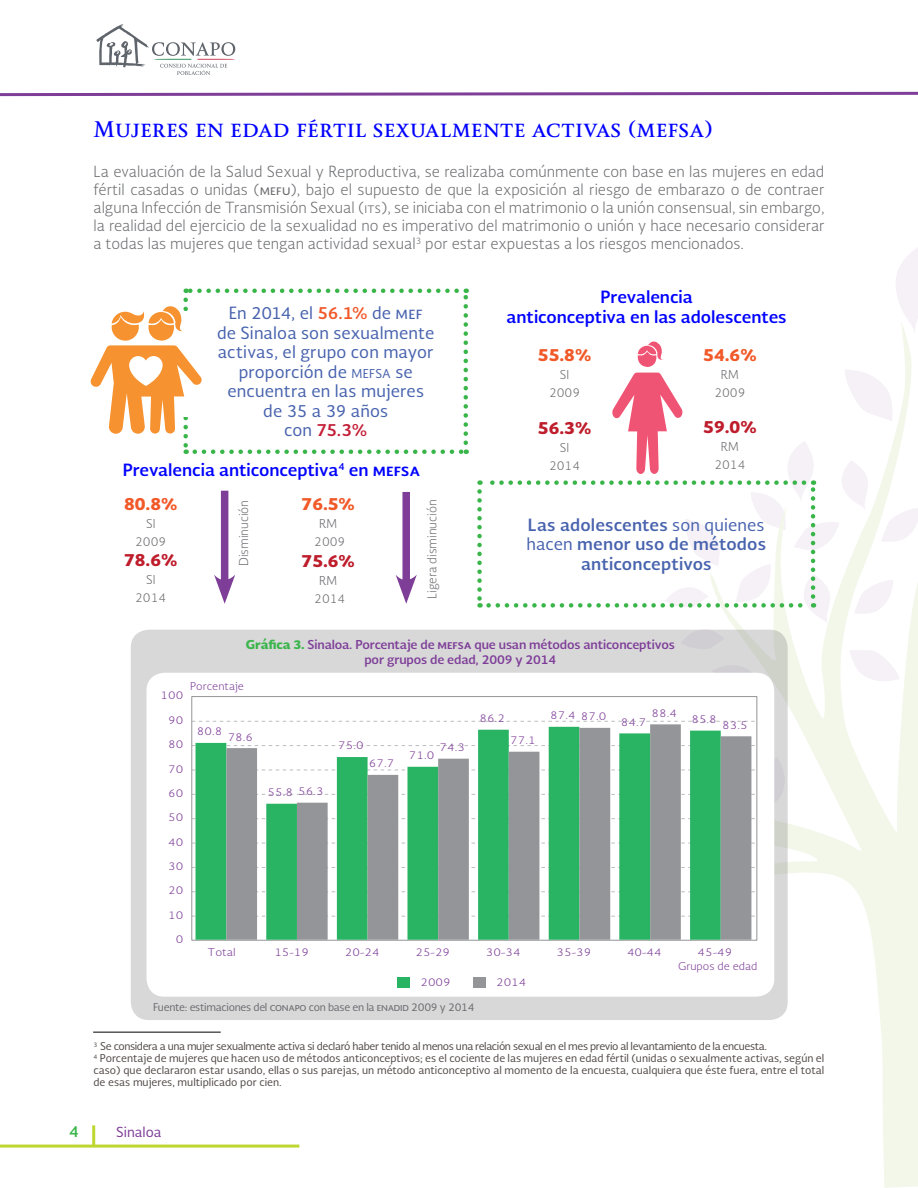
<style>
.page{position:relative;width:918px;height:1188px;background:#fff}
.page>*{position:absolute;margin:0;border:0;box-sizing:border-box;transform-origin:0 0}
.t1{font:700 21px "Soberana Titular";color:#00f}
.t2{font:16.5px/19.5px "Soberana Sans";letter-spacing:.01em;color:#4863ae;text-align:center}
.t3{font:700 16.5px/19.5px "Soberana Sans";color:#00f;text-align:center}
.t4{font:700 16.5px/19.5px "Soberana Sans";letter-spacing:.01em;color:#4863ae}
.t5{font:900 16.5px "Soberana Sans";color:#be1d2c}
.t6{font:900 16.5px "Soberana Sans";color:#f15929}
.t7{font:300 15px/18px "Soberana Sans";color:#6c6d70;text-align:justify}
.t8{font:700 15px "Soberana Sans";color:#3ab54a}
.t9{font:13.5px "Soberana Sans";color:#7e3e98}
.t10{font:700 12px/15px "Soberana Sans";letter-spacing:-.01em;color:#7e3e98;text-align:center}
.t11{font:300 12px/18px "Soberana Sans";color:#6c6d70;text-align:center}
.t12{font:10.5px/12px "Soberana Sans";color:#524a47}
.t13{font:300 10.5px "Soberana Sans";color:#7e3e98;scale:1.11 1}
.t14{font:10.5px "Soberana Sans";letter-spacing:-.025em;color:#6c6d70}
.t15{font:300 10.5px "Soberana Sans";color:#7e3e98;scale:1.06 1}
.s1{font-weight:400;font-size:13.5px}
.s2{font-size:13.5px}
.s3{font-weight:700;color:#f15929}
.s4{font-size:12px}
.s5{font-weight:700;color:#c41f38}
.s6{font-weight:400}
.s7{font-weight:900;color:#3ab54a}
</style>
<div class="page">
<svg style="left:0;top:91px;width:918px;height:6px"></svg>
<svg style="left:96px;top:24px;width:140px;height:51px"></svg>
<hr style="left:92px;top:1125px;width:3px;height:21px;background:#bed630">
<hr style="left:0;top:1145px;width:299px;height:3px;background:#bed630">
<svg style="left:774px;top:692px;width:144px;height:496px"></svg>
<div style="left:221px;top:491px;width:7px;height:96px;background:#7e3e98"></div>
<svg style="left:214px;top:575px;width:21px;height:29px"></svg>
<div style="left:402px;top:492px;width:8px;height:95px;background:#7e3e98"></div>
<svg style="left:396px;top:575px;width:21px;height:29px"></svg>
<svg style="left:477px;top:248px;width:441px;height:444px"></svg>
<svg style="left:90px;top:289px;width:378px;height:165px"></svg>
<div style="left:131px;top:630px;width:657px;height:390px;background:#d8d8d9;border-radius:18px"></div>
<div style="left:147px;top:673px;width:627px;height:324px;background:#fff;border-radius:18px"></div>
<svg style="left:193px;top:708px;width:591px;height:103px"></svg>
<div style="left:398px;top:977px;width:12px;height:11px;background:#29b464"></div>
<div style="left:473px;top:977px;width:12px;height:11px;background:#939598"></div>
<svg style="left:196px;top:727px;width:30px;height:213px;background:#39b96f"></svg>
<svg style="left:226px;top:724px;width:525px;height:216px"></svg>
<hr style="left:93px;top:1032px;width:128px;height:1px;background:#000">
<h1 class="t1" style="left:94px;top:116px;width:621px">Mujeres en edad fértil sexualmente activas (mefsa)</h1>
<p class="t7" style="left:94px;top:162px;width:732px">La evaluación de la Salud Sexual y Reproductiva, se realizaba comúnmente con base en las mujeres en edad fértil casadas o unidas (<span class="s1">mefu</span>), bajo el supuesto de que la exposición al riesgo de embarazo o de contraer alguna Infección de Transmisión Sexual (<span class="s2">its</span>), se iniciaba con el matrimonio o la unión consensual, sin embargo, la realidad del ejercicio de la sexualidad no es imperativo del matrimonio o unión y hace necesario considerar a todas las mujeres que tengan actividad sexual<sup>3</sup> por estar expuestas a los riesgos mencionados.</p>
<p class="t2" style="left:217px;top:303px;width:219px">En 2014, el <span class="s3">56.1%</span> de mef<br>de Sinaloa son sexualmente activas, el grupo con mayor proporción de <span class="s4">MEFSA</span> se encuentra en las mujeres de 35 a 39 años<br>con <span class="s5">75.3%</span></p>
<p class="t3" style="left:123px;top:459px;width:299px">Prevalencia anticonceptiva<sup>4</sup> en mefsa</p>
<p class="t3" style="left:507px;top:287px;width:281px">Prevalencia<br>anticonceptiva en las adolescentes</p>
<p class="t6" style="left:538px;top:343px;width:55px">55.8%</p>
<p class="t11" style="left:549px;top:365px;width:33px">SI<br>2009</p>
<p class="t5" style="left:538px;top:416px;width:55px">56.3%</p>
<p class="t11" style="left:549px;top:438px;width:33px">SI<br>2014</p>
<p class="t6" style="left:703px;top:343px;width:55px">54.6%</p>
<p class="t11" style="left:714px;top:365px;width:33px">RM<br>2009</p>
<p class="t5" style="left:703px;top:415px;width:55px">59.0%</p>
<p class="t11" style="left:714px;top:437px;width:33px">RM<br>2014</p>
<p class="t6" style="left:124px;top:492px;width:55px">80.8%</p>
<p class="t11" style="left:135px;top:514px;width:33px">SI<br>2009</p>
<p class="t6" style="left:302px;top:492px;width:55px">76.5%</p>
<p class="t11" style="left:314px;top:514px;width:33px">RM<br>2009</p>
<p class="t11" style="left:235px;top:566px;width:68px;rotate:-90deg">Disminución</p>
<p class="t11" style="left:423px;top:599px;width:101px;rotate:-90deg">Ligera disminución</p>
<p class="t4" style="left:527px;top:514px;width:241px">Las adolescentes <span class="s6">son quienes hacen</span> menor uso de métodos</p>
<p class="t5" style="left:124px;top:548px;width:55px">78.6%</p>
<p class="t4" style="left:581px;top:553px;width:132px">anticonceptivos</p>
<p class="t11" style="left:135px;top:570px;width:33px">SI<br>2014</p>
<p class="t5" style="left:302px;top:549px;width:55px">75.6%</p>
<p class="t11" style="left:314px;top:571px;width:33px">RM<br>2014</p>
<p class="t13" style="left:161px;top:689px;width:22px">100</p>
<p class="t13" style="left:168px;top:713px;width:15px">90</p>
<p class="t13" style="left:168px;top:737px;width:15px">80</p>
<p class="t13" style="left:168px;top:762px;width:15px">70</p>
<p class="t13" style="left:168px;top:786px;width:15px">60</p>
<p class="t13" style="left:168px;top:811px;width:15px">50</p>
<p class="t13" style="left:168px;top:835px;width:15px">40</p>
<p class="t13" style="left:168px;top:859px;width:15px">30</p>
<p class="t13" style="left:168px;top:884px;width:15px">20</p>
<p class="t13" style="left:168px;top:908px;width:15px">10</p>
<p class="t13" style="left:176px;top:932px;width:8px">0</p>
<p class="t10" style="left:246px;top:636px;width:430px"><span class="s7">Gráfica 3.</span> Sinaloa. Porcentaje de mefsa que usan métodos anticonceptivos por grupos de edad, 2009 y 2014</p>
<p class="t15" style="left:190px;top:679px;width:52px">Porcentaje</p>
<p class="t13" style="left:197px;top:725px;width:24px">80.8</p>
<p class="t13" style="left:228px;top:730px;width:24px">78.6</p>
<p class="t13" style="left:298px;top:784px;width:24px">56.3</p>
<p class="t13" style="left:268px;top:786px;width:24px">55.8</p>
<p class="t13" style="left:338px;top:739px;width:24px">75.0</p>
<p class="t13" style="left:369px;top:757px;width:24px">67.7</p>
<p class="t13" style="left:440px;top:740px;width:24px">74.3</p>
<p class="t13" style="left:409px;top:749px;width:24px">71.0</p>
<p class="t13" style="left:581px;top:710px;width:24px">87.0</p>
<p class="t13" style="left:651px;top:706px;width:24px">88.4</p>
<p class="t13" style="left:480px;top:711px;width:24px">86.2</p>
<p class="t13" style="left:550px;top:709px;width:24px">87.4</p>
<p class="t13" style="left:621px;top:715px;width:24px">84.7</p>
<p class="t13" style="left:691px;top:712px;width:24px">85.8</p>
<p class="t13" style="left:722px;top:718px;width:24px">83.5</p>
<p class="t13" style="left:510px;top:734px;width:24px">77.1</p>
<p class="t13" style="left:208px;top:945px;width:27px">Total</p>
<p class="t13" style="left:274px;top:945px;width:33px">15-19</p>
<p class="t13" style="left:345px;top:945px;width:33px">20-24</p>
<p class="t13" style="left:415px;top:945px;width:33px">25-29</p>
<p class="t13" style="left:486px;top:945px;width:33px">30-34</p>
<p class="t13" style="left:557px;top:945px;width:33px">35-39</p>
<p class="t13" style="left:627px;top:945px;width:33px">40-44</p>
<p class="t13" style="left:698px;top:945px;width:33px">45-49</p>
<p class="t13" style="left:420px;top:975px;width:29px">2009</p>
<p class="t13" style="left:496px;top:975px;width:29px">2014</p>
<p class="t15" style="left:678px;top:959px;width:76px">Grupos de edad</p>
<p class="t14" style="left:153px;top:1000px;width:323px">Fuente: estimaciones del conapo con base en la enadid 2009 y 2014</p>
<p class="t12" style="left:94px;top:1040px;width:732px"><sup>3</sup> Se considera a una mujer sexualmente activa si declaró haber tenido al menos una relación sexual en el mes previo al levantamiento de la encuesta.<br><sup>4</sup> Porcentaje de mujeres que hacen uso de métodos anticonceptivos; es el cociente de las mujeres en edad fértil (unidas o sexualmente activas, según el caso) que declararon estar usando, ellas o sus parejas, un método anticonceptivo al momento de la encuesta, cualquiera que éste fuera, entre el total de esas mujeres, multiplicado por cien.</p>
<p class="t8" style="left:69px;top:1122px;width:11px">4</p>
<p class="t9" style="left:116px;top:1123px;width:47px">Sinaloa</p>
</div>
